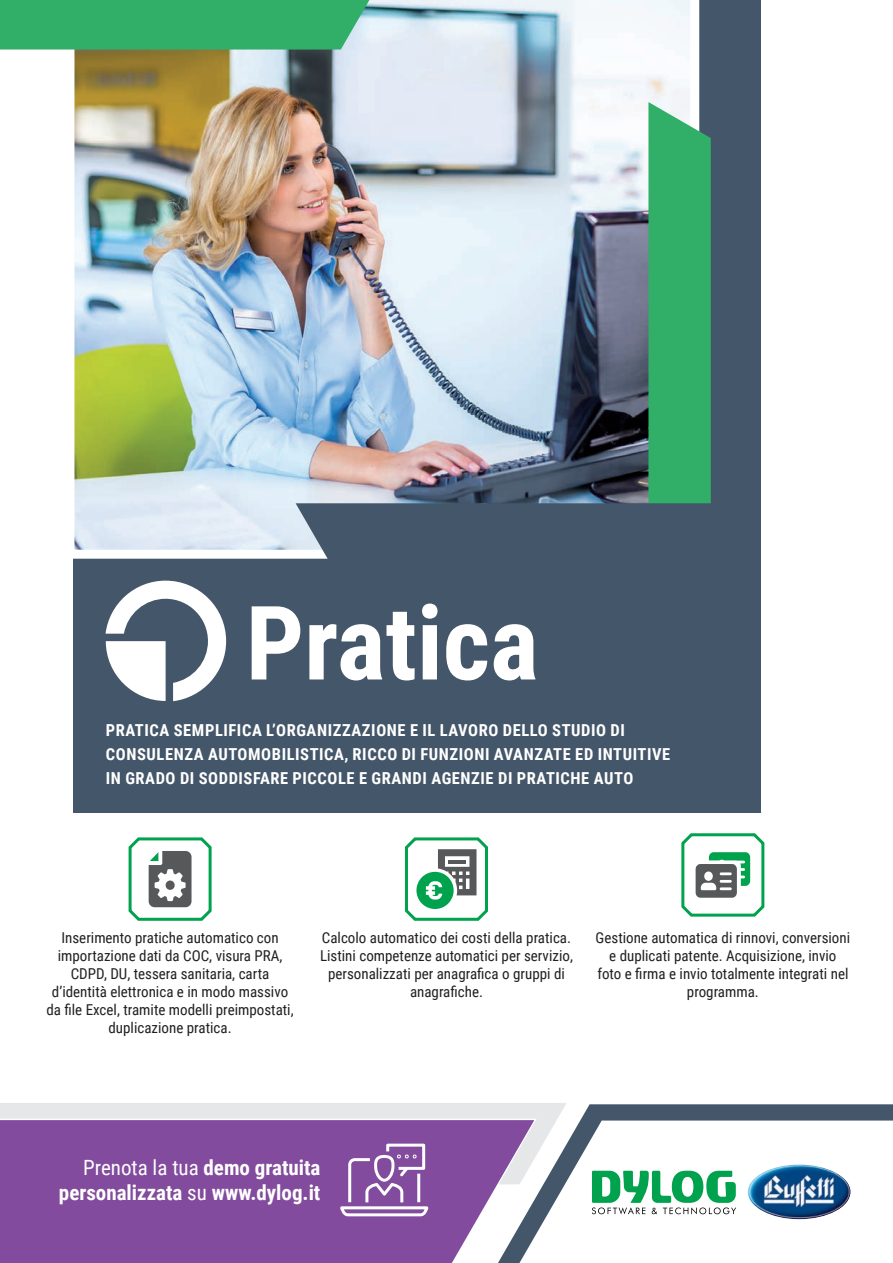
<style>
.page{position:relative;width:893px;height:1263px;background:#fff}
.page>*{position:absolute;margin:0;border:0;box-sizing:border-box;transform-origin:0 0}
.t1{font:700 102.9px "Roboto Condensed";color:#fff}
.Testo_Copertina{font:700 21px/25.2px "Roboto Condensed";color:#fff;text-align:right}
.t2{font:700 16.5px/24px "Roboto Condensed";letter-spacing:.035em;color:#fff}
.t3{font:15px/18px "Roboto Condensed";color:#231f20;text-align:center}
.s1{font-weight:400}
</style>
<div class="page">
<svg style="left:580px;top:1104px;width:313px;height:16px;background:#4a5b6e"></svg>
<svg style="left:538px;top:1120px;width:355px;height:111px"></svg>
<svg style="left:592px;top:1171px;width:144px;height:43px"></svg>
<img style="left:748px;top:1164px;width:102px;height:55px">
<svg style="left:0;top:1103px;width:570px;height:83px;background:#dfe1e4"></svg>
<svg style="left:0;top:1118px;width:538px;height:145px;background:#8b5ba4"></svg>
<svg style="left:339px;top:1142px;width:91px;height:76px;background:#9d72b2"></svg>
<svg style="left:128px;top:837px;width:84px;height:84px"></svg>
<svg style="left:681px;top:833px;width:84px;height:84px"></svg>
<svg style="left:405px;top:837px;width:83px;height:84px"></svg>
<div style="left:74px;top:0;width:687px;height:812px;background:#445669"></div>
<img style="left:73px;top:0;width:627px;height:563px">
<div style="left:0;top:0;width:369px;height:50px;background:#31af68"></div>
<img style="left:296px;top:102px;width:415px;height:461px">
<svg style="left:106px;top:581px;width:120px;height:120px"></svg>
<p class="t1" style="left:246px;top:571px;width:294px">Pratica</p>
<p class="t2" style="left:106px;top:717px;width:566px">PRATICA SEMPLIFICA L’ORGANIZZAZIONE E IL LAVORO DELLO STUDIO DI<br>CONSULENZA AUTOMOBILISTICA, RICCO DI FUNZIONI AVANZATE ED INTUITIVE<br>IN GRADO DI SODDISFARE PICCOLE E GRANDI AGENZIE DI PRATICHE AUTO</p>
<p class="t3" style="left:46px;top:928px;width:249px">Inserimento pratiche automatico con importazione dati da COC, visura PRA, CDPD, DU, tessera sanitaria, carta d’identità elettronica e in modo massivo da file Excel, tramite modelli preimpostati, duplicazione pratica.</p>
<p class="t3" style="left:320px;top:928px;width:254px">Calcolo automatico dei costi della pratica.<br>Listini competenze automatici per servizio, personalizzati per anagrafica o gruppi di anagrafiche.</p>
<p class="t3" style="left:596px;top:928px;width:256px">Gestione automatica di rinnovi, conversioni e duplicati patente. Acquisizione, invio foto e firma e invio totalmente integrati nel programma.</p>
<p class="Testo_Copertina" style="left:59px;top:1154px;width:263px"><span class="s1">Prenota la tua</span> demo gratuita personalizzata <span class="s1">su</span> www.dylog.it</p>
</div>
